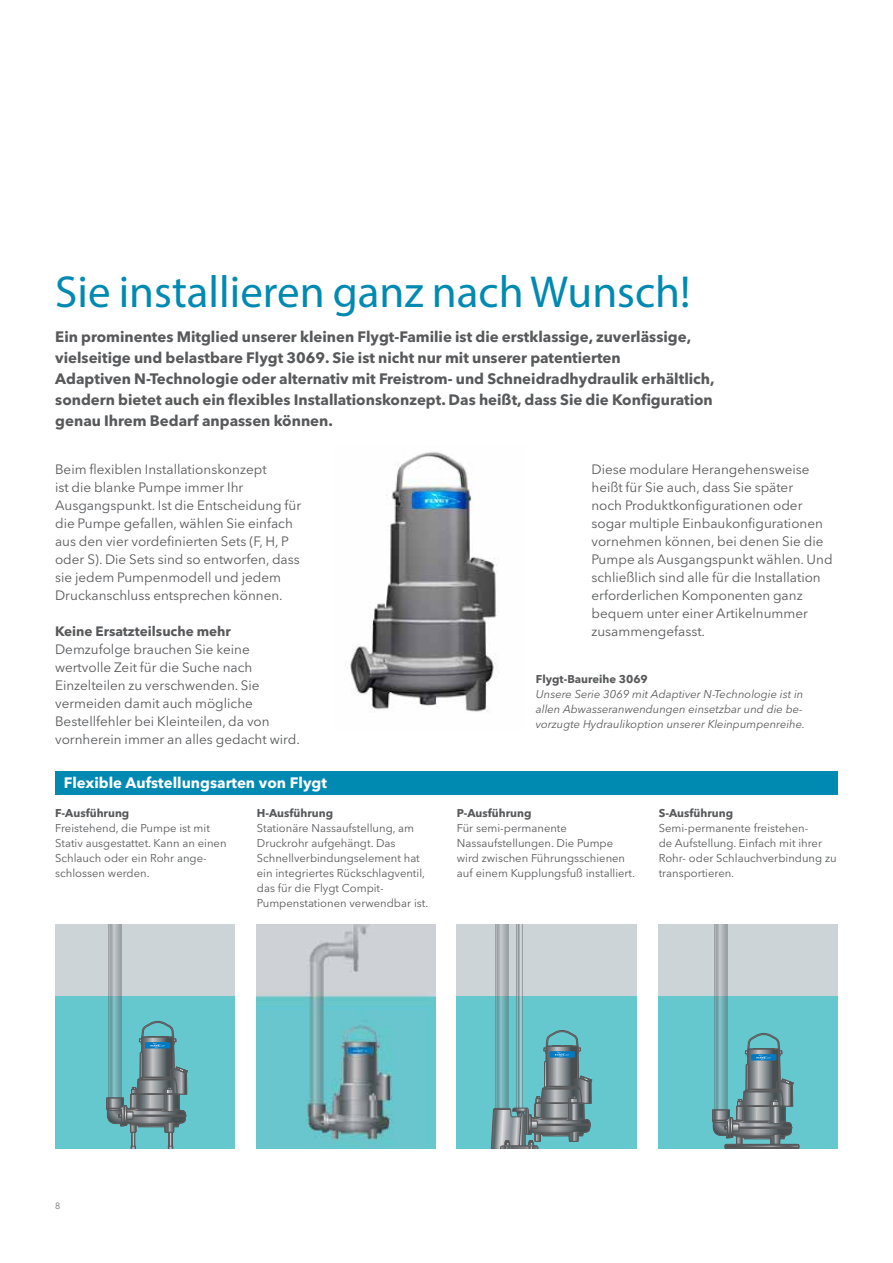
<style>
.page{position:relative;width:893px;height:1263px;background:#fff}
.page>*{position:absolute;margin:0;border:0;box-sizing:border-box;transform-origin:0 0}
.t1{font:45px "Myriad Pro";color:#008ab1}
.t2{font:700 15px/21px "Avenir Next LT Pro";color:#58595b}
.t3{font:700 15px "Avenir Next LT Pro";color:#fff}
.t4{font:13.5px/18px "Avenir Next LT Pro";color:#58595b}
.t5{font:700 13.5px "Avenir Next LT Pro";color:#58595b}
.t6{font:11.25px/15px "Avenir Next LT Pro";color:#58595b}
.t7{font:italic 11.25px/15px "Avenir Next LT Pro";color:#58595b}
.t8{font:700 11.25px "Avenir Next LT Pro";color:#58595b}
.t9{font:9px "Avenir Next LT Pro";color:#6d6e71}
</style>
<div class="page">
<img style="left:347px;top:452px;width:152px;height:260px">
<div style="left:55px;top:925px;width:179px;height:71px;background:#cdd4d7"></div>
<div style="left:55px;top:996px;width:179px;height:152px;background:#66c8cf"></div>
<svg style="left:107px;top:925px;width:80px;height:223px"></svg>
<img style="left:256px;top:925px;width:180px;height:223px">
<div style="left:457px;top:925px;width:179px;height:72px;background:#cdd4d7"></div>
<div style="left:457px;top:997px;width:179px;height:151px;background:#66c8cf"></div>
<svg style="left:491px;top:925px;width:101px;height:223px"></svg>
<div style="left:659px;top:925px;width:179px;height:71px;background:#cdd4d7"></div>
<div style="left:659px;top:996px;width:179px;height:152px;background:#66c8cf"></div>
<svg style="left:712px;top:925px;width:86px;height:223px"></svg>
<div style="left:725px;top:1144px;width:74px;height:4px;border:1px solid #58595b"></div>
<hr style="left:725px;top:1145px;width:74px;height:1px;background:#58595b">
<hr style="left:725px;top:1147px;width:74px;height:1px;background:#58595b">
<div style="left:55px;top:771px;width:783px;height:24px;background:#008ab1"></div>
<h1 class="t1" style="left:55px;top:265px;width:637px">Sie installieren ganz nach Wunsch!</h1>
<p class="t2" style="left:55px;top:326px;width:661px">Ein prominentes Mitglied unserer kleinen Flygt-Familie ist die erstklassige, zuverlässige, vielseitige und belastbare Flygt 3069. Sie ist nicht nur mit unserer patentierten<br>Adaptiven N-Technologie oder alternativ mit Freistrom- und Schneidradhydraulik erhältlich, sondern bietet auch ein flexibles Installationskonzept. Das heißt, dass Sie die Konfiguration genau Ihrem Bedarf anpassen können.</p>
<p class="t4" style="left:55px;top:460px;width:248px">Beim flexiblen Installationskonzept<br>ist die blanke Pumpe immer Ihr Ausgangspunkt. Ist die Entscheidung für die Pumpe gefallen, wählen Sie einfach aus den vier vordefinierten Sets (F, H, P oder S). Die Sets sind so entworfen, dass sie jedem Pumpenmodell und jedem Druckanschluss entsprechen können.</p>
<p class="t5" style="left:55px;top:623px;width:177px">Keine Ersatzteilsuche mehr</p>
<p class="t4" style="left:55px;top:640px;width:246px">Demzufolge brauchen Sie keine wertvolle Zeit für die Suche nach Einzelteilen zu verschwenden. Sie vermeiden damit auch mögliche Bestellfehler bei Kleinteilen, da von vornherein immer an alles gedacht wird.</p>
<p class="t4" style="left:591px;top:460px;width:243px">Diese modulare Herangehensweise heißt für Sie auch, dass Sie später<br>noch Produktkonfigurationen oder sogar multiple Einbaukonfigurationen vornehmen können, bei denen Sie die Pumpe als Ausgangspunkt wählen. Und schließlich sind alle für die Installation erforderlichen Komponenten ganz bequem unter einer Artikelnummer zusammengefasst.</p>
<p class="t8" style="left:536px;top:672px;width:114px">Flygt-Baureihe 3069</p>
<p class="t7" style="left:536px;top:687px;width:271px">Unsere Serie 3069 mit Adaptiver N-Technologie ist in allen Abwasseranwendungen einsetzbar und die be&shy;vorzugte Hydraulikoption unserer Kleinpumpenreihe.</p>
<p class="t3" style="left:64px;top:773px;width:265px">Flexible Aufstellungsarten von Flygt</p>
<p class="t8" style="left:55px;top:806px;width:76px">F-Ausführung</p>
<p class="t6" style="left:55px;top:821px;width:173px">Freistehend, die Pumpe ist mit<br>Stativ ausgestattet. Kann an einen<br>Schlauch oder ein Rohr ange&shy;schlossen werden.</p>
<p class="t8" style="left:257px;top:806px;width:78px">H-Ausführung</p>
<p class="t6" style="left:257px;top:821px;width:173px">Stationäre Nassaufstellung, am<br>Druckrohr aufgehängt. Das<br>Schnellverbindungselement hat ein integriertes Rückschlagventil, das für die Flygt Compit-<br>Pumpenstationen verwendbar ist.</p>
<p class="t8" style="left:457px;top:806px;width:76px">P-Ausführung</p>
<p class="t6" style="left:457px;top:821px;width:180px">Für semi-permanente<br>Nassaufstellungen. Die Pumpe wird zwischen Führungsschienen auf einem Kupplungsfuß installiert.</p>
<p class="t8" style="left:659px;top:806px;width:76px">S-Ausführung</p>
<p class="t6" style="left:659px;top:821px;width:179px">Semi-permanente freistehen-<br>de Aufstellung. Einfach mit ihrer<br>Rohr- oder Schlauchverbindung zu transportieren.</p>
<p class="t9" style="left:55px;top:1201px;width:7px">8</p>
</div>
